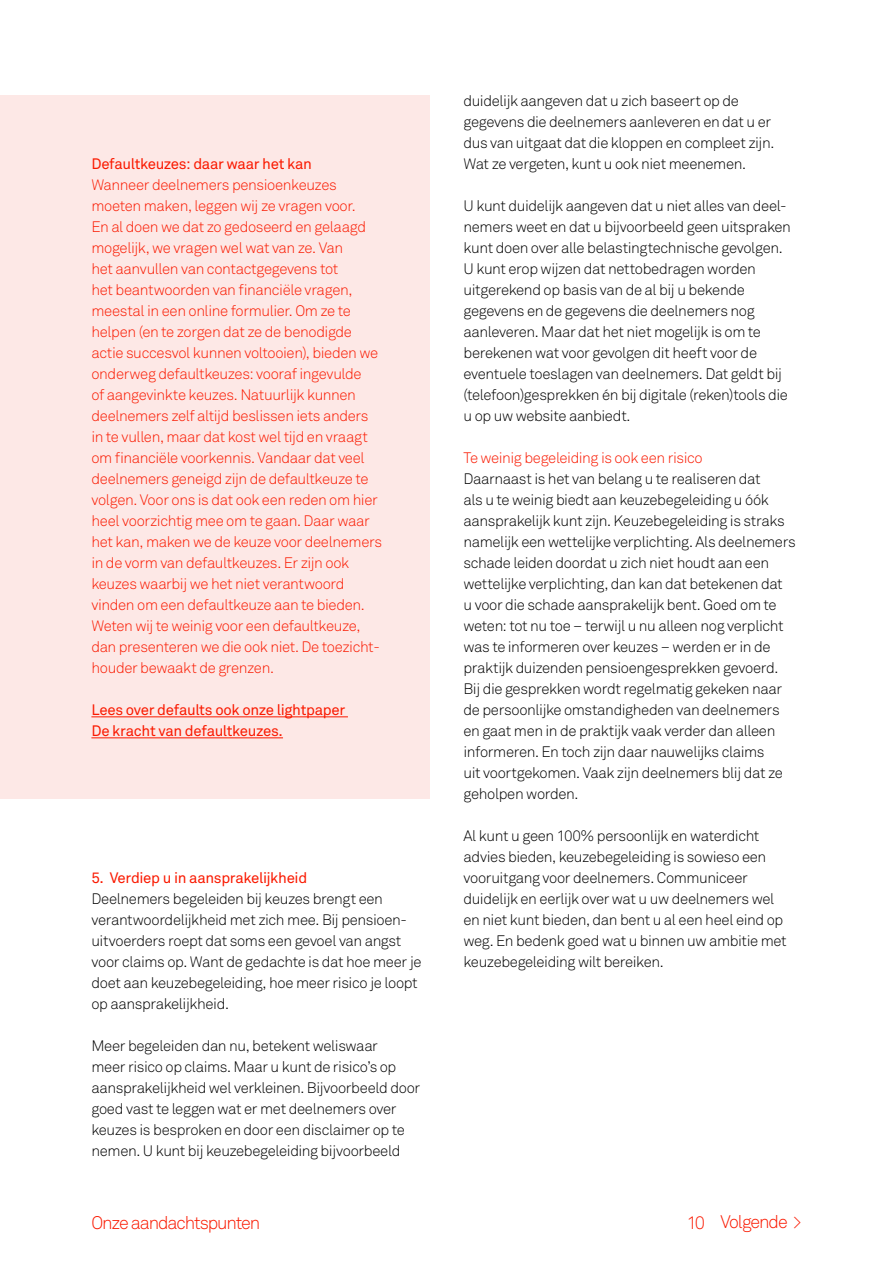
<style>
.page{position:relative;width:893px;height:1263px;background:#fff}
.page>*{position:absolute;margin:0;border:0;box-sizing:border-box;transform-origin:0 0}
.t1{font:300 18px "Akkurat Pro";letter-spacing:-.06em;color:#fa1900}
.t2{font:300 15px/21px "Akkurat Pro";letter-spacing:-.025em;color:#000}
.t3{font:300 15px/21px "Akkurat Pro";letter-spacing:-.025em;color:#fa1900}
.t4{font:15px/21px "Akkurat Pro";letter-spacing:-.025em;color:#fa1900}
</style>
<div class="page">
<div style="left:0;top:96px;width:429px;height:703px;background:#fde8e6"></div>
<hr style="left:91px;top:716px;width:257px;height:1px;background:#fa1900">
<hr style="left:91px;top:737px;width:192px;height:1px;background:#fa1900">
<p class="t4" style="left:91px;top:153px;width:222px">Defaultkeuzes: daar waar het kan</p>
<p class="t3" style="left:91px;top:174px;width:292px">Wanneer deelnemers pensioenkeuzes moeten maken, leggen wij ze vragen voor.<br>En al doen we dat zo gedoseerd en gelaagd mogelijk, we vragen wel wat van ze. Van<br>het aanvullen van contactgegevens tot<br>het beantwoorden van financiële vragen, meestal in een online formulier. Om ze te helpen (en te zorgen dat ze de benodigde actie succesvol kunnen voltooien), bieden we onderweg defaultkeuzes: vooraf ingevulde<br>of aangevinkte keuzes. Natuurlijk kunnen deelnemers zelf altijd beslissen iets anders in te vullen, maar dat kost wel tijd en vraagt om financiële voorkennis. Vandaar dat veel deelnemers geneigd zijn de defaultkeuze te volgen. Voor ons is dat ook een reden om hier heel voorzichtig mee om te gaan. Daar waar het kan, maken we de keuze voor deelnemers in de vorm van defaultkeuzes. Er zijn ook keuzes waarbij we het niet verantwoord vinden om een defaultkeuze aan te bieden.<br>Weten wij te weinig voor een defaultkeuze, dan presenteren we die ook niet. De toezicht&shy;houder bewaakt de grenzen.</p>
<p class="t4" style="left:91px;top:699px;width:255px">Lees over defaults ook onze lightpaper<br>De kracht van defaultkeuzes.</p>
<p class="t4" style="left:91px;top:867px;width:217px">5. Verdiep u in aansprakelijkheid</p>
<p class="t2" style="left:91px;top:888px;width:332px">Deelnemers begeleiden bij keuzes brengt een verantwoordelijkheid met zich mee. Bij pensioen&shy;uitvoerders roept dat soms een gevoel van angst voor claims op. Want de gedachte is dat hoe meer je doet aan keuzebegeleiding, hoe meer risico je loopt op aansprakelijkheid.</p>
<p class="t2" style="left:91px;top:1035px;width:330px">Meer begeleiden dan nu, betekent weliswaar<br>meer risico op claims. Maar u kunt de risico’s op aansprakelijkheid wel verkleinen. Bijvoorbeeld door goed vast te leggen wat er met deelnemers over keuzes is besproken en door een disclaimer op te nemen. U kunt bij keuzebegeleiding bijvoorbeeld</p>
<p class="t2" style="left:463px;top:90px;width:312px">duidelijk aangeven dat u zich baseert op de gegevens die deelnemers aanleveren en dat u er dus van uitgaat dat die kloppen en compleet zijn.<br>Wat ze vergeten, kunt u ook niet meenemen.</p>
<p class="t2" style="left:463px;top:195px;width:329px">U kunt duidelijk aangeven dat u niet alles van deel&shy;nemers weet en dat u bijvoorbeeld geen uitspraken kunt doen over alle belastingtechnische gevolgen.<br>U kunt erop wijzen dat nettobedragen worden uitgerekend op basis van de al bij u bekende gegevens en de gegevens die deelnemers nog aanleveren. Maar dat het niet mogelijk is om te berekenen wat voor gevolgen dit heeft voor de eventuele toeslagen van deelnemers. Dat geldt bij (telefoon)gesprekken én bij digitale (reken)tools die u op uw website aanbiedt.</p>
<p class="t3" style="left:463px;top:447px;width:241px">Te weinig begeleiding is ook een risico</p>
<p class="t2" style="left:463px;top:468px;width:334px">Daarnaast is het van belang u te realiseren dat<br>als u te weinig biedt aan keuzebegeleiding u óók aansprakelijk kunt zijn. Keuzebegeleiding is straks namelijk een wettelijke verplichting. Als deelnemers schade leiden doordat u zich niet houdt aan een wettelijke verplichting, dan kan dat betekenen dat<br>u voor die schade aansprakelijk bent. Goed om te weten: tot nu toe – terwijl u nu alleen nog verplicht was te informeren over keuzes – werden er in de praktijk duizenden pensioengesprekken gevoerd.<br>Bij die gesprekken wordt regelmatig gekeken naar de persoonlijke omstandigheden van deelnemers en gaat men in de praktijk vaak verder dan alleen informeren. En toch zijn daar nauwelijks claims<br>uit voortgekomen. Vaak zijn deelnemers blij dat ze geholpen worden.</p>
<p class="t2" style="left:463px;top:825px;width:325px">Al kunt u geen 100% persoonlijk en waterdicht advies bieden, keuzebegeleiding is sowieso een vooruitgang voor deelnemers. Communiceer duidelijk en eerlijk over wat u uw deelnemers wel en niet kunt bieden, dan bent u al een heel eind op weg. En bedenk goed wat u binnen uw ambitie met keuzebegeleiding wilt bereiken.</p>
<p class="t1" style="left:91px;top:1212px;width:170px">Onze aandachtspunten</p>
<p class="t1" style="left:687px;top:1211px;width:116px">10 Volgende &gt;</p>
</div>
